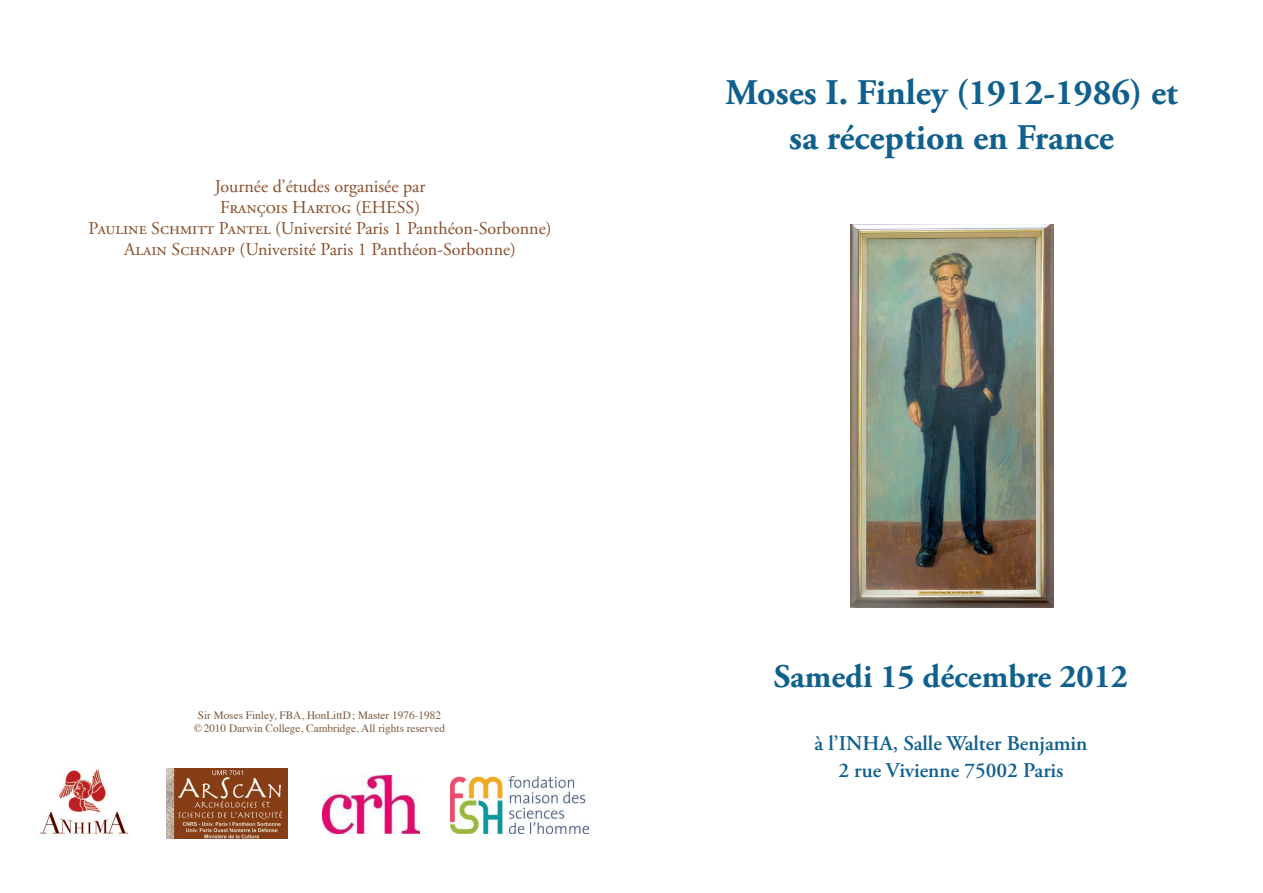
<style>
.page{position:relative;width:1263px;height:893px;background:#fff}
.page>*{position:absolute;margin:0;border:0;box-sizing:border-box;transform-origin:0 0}
.t1{font:700 36px "Adobe Garamond Pro";color:#10608e}
.t2{font:700 33px "Adobe Garamond Pro";color:#10608e}
.t3{font:600 21px "Adobe Garamond Pro";color:#10608e}
.t4{font:18px "Adobe Garamond Pro";color:#884d29}
.t5{font:11.25px "Times";color:#7d583d}
</style>
<div class="page">
<img style="left:851px;top:224px;width:202px;height:383px">
<img style="left:40px;top:768px;width:89px;height:66px">
<img style="left:167px;top:769px;width:121px;height:69px">
<img style="left:322px;top:776px;width:98px;height:57px">
<img style="left:451px;top:777px;width:137px;height:57px">
<p class="t4" style="left:215px;top:176px;width:212px">Journée d’études organisée par</p>
<p class="t4" style="left:220px;top:197px;width:202px">François Hartog (EHESS)</p>
<p class="t4" style="left:89px;top:218px;width:464px">Pauline Schmitt Pantel (Université Paris 1 Panthéon-Sorbonne)</p>
<p class="t4" style="left:124px;top:239px;width:393px">Alain Schnapp (Université Paris 1 Panthéon-Sorbonne)</p>
<p class="t5" style="left:198px;top:705px;width:245px">Sir Moses Finley, FBA, HonLittD; Master 1976-1982</p>
<p class="t5" style="left:194px;top:718px;width:253px">©2010 Darwin College, Cambridge. All rights reserved</p>
<p class="t1" style="left:725px;top:71px;width:454px">Moses I. Finley (1912-1986) et</p>
<p class="t1" style="left:789px;top:116px;width:326px">sa réception en France</p>
<p class="t2" style="left:774px;top:657px;width:356px">Samedi 15 décembre 2012</p>
<p class="t3" style="left:814px;top:731px;width:274px">à l’INHA, Salle Walter Benjamin</p>
<p class="t3" style="left:838px;top:758px;width:227px">2 rue Vivienne 75002 Paris</p>
</div>
